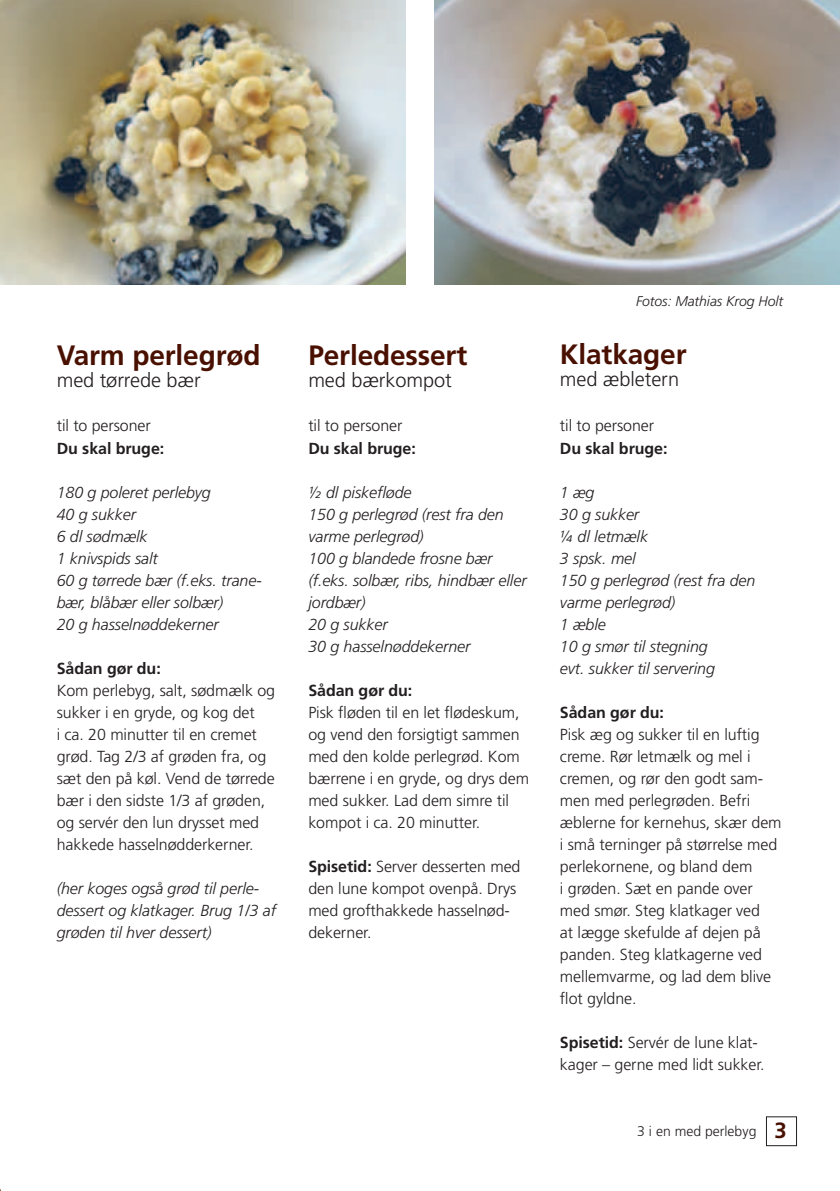
<style>
.page{position:relative;width:840px;height:1191px;background:#fff}
.page>*{position:absolute;margin:0;border:0;box-sizing:border-box;transform-origin:0 0}
.t1{font:700 28px "Frutiger";letter-spacing:-.005em;color:#491000}
.t2{font:300 20px "Frutiger";letter-spacing:-.005em;color:#231f20}
.t3{font:300 16px/22px "Frutiger";letter-spacing:-.005em;color:#231f20}
.t4{font:italic 300 16px/22px "Frutiger";letter-spacing:-.005em;color:#231f20}
.t5{font:700 16px "Frutiger";letter-spacing:-.005em;color:#231f20}
.t6{font:italic 300 14px "Frutiger";letter-spacing:-.005em;color:#231f20}
.t7{font:300 14px "Frutiger";color:#231f20}
.s1{font-weight:700}
.s2{font-weight:700;font-size:22px;color:#491000}
</style>
<div class="page">
<div style="left:765px;top:1116px;width:31px;height:30px;border:1px solid #231f20"></div>
<img style="left:434px;top:0;width:405px;height:284px">
<img style="left:0;top:0;width:405px;height:284px">
<h1 class="t1" style="left:57px;top:339px;width:205px">Varm perlegrød</h1>
<p class="t2" style="left:57px;top:369px;width:145px">med tørrede bær</p>
<p class="t3" style="left:57px;top:415px;width:95px">til to personer</p>
<p class="t5" style="left:57px;top:438px;width:109px">Du skal bruge:</p>
<p class="t4" style="left:57px;top:481px;width:206px">180 g poleret perlebyg<br>40 g sukker<br>6 dl sødmælk<br>1 knivspids salt<br>60 g tørrede bær (f.eks. trane&shy;bær, blåbær eller solbær)<br>20 g hasselnøddekerner</p>
<p class="t5" style="left:57px;top:658px;width:105px">Sådan gør du:</p>
<p class="t3" style="left:57px;top:679px;width:220px">Kom perlebyg, salt, sødmælk og sukker i en gryde, og kog det<br>i ca. 20 minutter til en cremet grød. Tag 2/3 af grøden fra, og sæt den på køl. Vend de tørrede bær i den sidste 1/3 af grøden, og servér den lun drysset med hakkede hasselnødderkerner.</p>
<p class="t4" style="left:57px;top:877px;width:221px">(her koges også grød til perle&shy;dessert og klatkager. Brug 1/3 af grøden til hver dessert)</p>
<h1 class="t1" style="left:308px;top:339px;width:160px">Perledessert</h1>
<p class="t2" style="left:308px;top:369px;width:145px">med bærkompot</p>
<p class="t3" style="left:308px;top:415px;width:95px">til to personer</p>
<p class="t5" style="left:308px;top:438px;width:109px">Du skal bruge:</p>
<p class="t4" style="left:308px;top:481px;width:220px">½ dl piskefløde<br>150 g perlegrød (rest fra den varme perlegrød)<br>100 g blandede frosne bær (f.eks. solbær, ribs, hindbær eller jordbær)<br>20 g sukker<br>30 g hasselnøddekerner</p>
<p class="t5" style="left:308px;top:680px;width:105px">Sådan gør du:</p>
<p class="t3" style="left:308px;top:701px;width:222px">Pisk fløden til en let flødeskum, og vend den forsigtigt sammen med den kolde perlegrød. Kom bærrene i en gryde, og drys dem med sukker. Lad dem simre til kompot i ca. 20 minutter.</p>
<p class="t3" style="left:308px;top:855px;width:213px"><span class="s1">Spisetid:</span> Server desserten med den lune kompot ovenpå. Drys med grofthakkede hasselnød&shy;dekerner.</p>
<p class="t6" style="left:635px;top:293px;width:148px">Fotos: Mathias Krog Holt</p>
<h1 class="t1" style="left:559px;top:338px;width:128px">Klatkager</h1>
<p class="t2" style="left:559px;top:368px;width:121px">med æbletern</p>
<p class="t3" style="left:559px;top:415px;width:95px">til to personer</p>
<p class="t5" style="left:559px;top:438px;width:109px">Du skal bruge:</p>
<p class="t4" style="left:559px;top:481px;width:197px">1 æg<br>30 g sukker<br>¼ dl letmælk<br>3 spsk. mel<br>150 g perlegrød (rest fra den varme perlegrød)<br>1 æble<br>10 g smør til stegning<br>evt. sukker til servering</p>
<p class="t5" style="left:559px;top:702px;width:105px">Sådan gør du:</p>
<p class="t3" style="left:559px;top:723px;width:223px">Pisk æg og sukker til en luftig creme. Rør letmælk og mel i cremen, og rør den godt sam&shy;men med perlegrøden. Befri æblerne for kernehus, skær dem i små terninger på størrelse med perlekornene, og bland dem<br>i grøden. Sæt en pande over med smør. Steg klatkager ved<br>at lægge skefulde af dejen på panden. Steg klatkagerne ved mellemvarme, og lad dem blive flot gyldne.</p>
<p class="t3" style="left:559px;top:1031px;width:206px"><span class="s1">Spisetid:</span> Servér de lune klat&shy;kager – gerne med lidt sukker.</p>
<p class="t7" style="left:637px;top:1123px;width:151px">3 i en med perlebyg <span class="s2">3</span></p>
</div>
